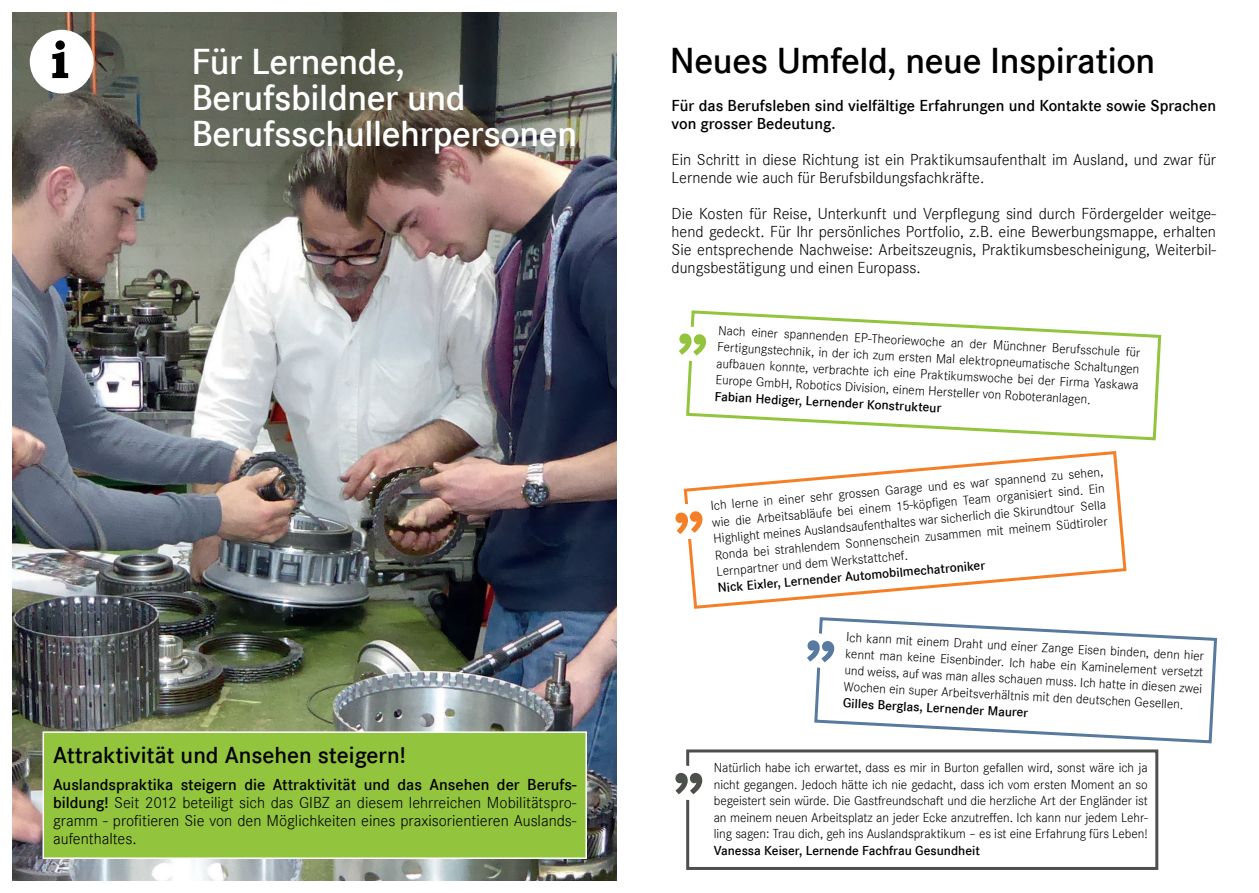
<style>
.page{position:relative;width:1259px;height:893px;background:#fff}
.page>*{position:absolute;margin:0;border:0;box-sizing:border-box;transform-origin:0 0}
.t1{font:700 60px "Bookman Old Style";color:#4d514b}
.t2{font:700 52.5px "Bookman Old Style";color:#000001}
.t3{font:600 37.5px/36px "Corporate S";letter-spacing:-.01em;color:#fff}
.t4{font:600 37.5px "Corporate S";letter-spacing:-.01em;color:#000001}
.t5{font:600 24px "Corporate S";color:#000001}
.t6{font:16.5px/18px "Corporate S Ligh";color:#000001;text-align:justify}
.t7{font:600 16.5px/18px "Corporate S";color:#000001}
.t8{font:13.5px/16.5px "Corporate S Ligh";letter-spacing:-.005em;color:#000001;text-align:justify}
.t9{font:600 13.5px "Corporate S";color:#000001}
.s1{font-family:"Corporate S";font-weight:600}
</style>
<div class="page">
<svg style="left:683px;top:451px;width:444px;height:158px"></svg>
<div style="left:671px;top:505px;width:34px;height:34px;background:#fff"></div>
<img style="left:13px;top:13px;width:604px;height:867px">
<div style="left:30px;top:30px;width:64px;height:64px;background:#fff;border-radius:50%"></div>
<svg style="left:814px;top:617px;width:404px;height:127px"></svg>
<div style="left:686px;top:749px;width:472px;height:121px;border:3px solid #4d514b"></div>
<svg style="left:686px;top:764px;width:4px;height:37px"></svg>
<div style="left:43px;top:731px;width:544px;height:128px;background:#93c43d;border:2px solid #fff"></div>
<svg style="left:686px;top:310px;width:476px;height:131px"></svg>
<svg style="left:814px;top:631px;width:24px;height:39px"></svg>
<svg style="left:686px;top:325px;width:24px;height:38px"></svg>
<h2 class="t2" style="left:50px;top:22px;width:20px">i</h2>
<h3 class="t3" style="left:191px;top:44px;width:387px">Für Lernende,<br>Berufsbildner und<br>Berufsschullehrpersonen</h3>
<h3 class="t5" style="left:53px;top:742px;width:354px">Attraktivität und Ansehen steigern!</h3>
<p class="t7" style="left:53px;top:776px;width:525px">Auslandspraktika steigern die Attraktivität und das Ansehen der Berufs-</p>
<p class="t6" style="left:53px;top:794px;width:525px"><span class="s1">bildung!</span> Seit 2012 beteiligt sich das GIBZ an diesem lehrreichen Mobilitätspro&shy;gramm - profitieren Sie von den Möglichkeiten eines praxisorientieren Auslands&shy;aufenthaltes.</p>
<h3 class="t4" style="left:670px;top:39px;width:487px">Neues Umfeld, neue Inspiration</h3>
<p class="t7" style="left:671px;top:96px;width:546px">Für das Berufsleben sind vielfältige Erfahrungen und Kontakte sowie Sprachen von grosser Bedeutung.</p>
<p class="t6" style="left:671px;top:150px;width:546px">Ein Schritt in diese Richtung ist ein Praktikumsaufenthalt im Ausland, und zwar für<br>Lernende wie auch für Berufsbildungsfachkräfte.</p>
<p class="t6" style="left:671px;top:204px;width:546px">Die Kosten für Reise, Unterkunft und Verpflegung sind durch Fördergelder weitge&shy;hend gedeckt. Für Ihr persönliches Portfolio, z.B. eine Bewerbungsmappe, erhalten Sie entsprechende Nachweise: Arbeitszeugnis, Praktikumsbescheinigung, Weiterbil&shy;dungsbestätigung und einen Europass.</p>
<p class="t8" style="left:718px;top:322px;width:424px;rotate:3deg">Nach einer spannenden EP-Theoriewoche an der Münchner Berufsschule für Fertigungstechnik, in der ich zum ersten Mal elektropneumatische Schaltungen aufbauen konnte, verbrachte ich eine Praktikumswoche bei der Firma Yaskawa Europe GmbH, Robotics Division, einem Hersteller von Roboteranlagen.</p>
<p class="t9" style="left:715px;top:388px;width:228px;rotate:3deg">Fabian Hediger, Lernender Konstrukteur</p>
<p class="t8" style="left:710px;top:498px;width:395px;rotate:-5deg">Ich lerne in einer sehr grossen Garage und es war spannend zu sehen, wie die Arbeitsabläufe bei einem 15-köpfi gen Team organisiert sind. Ein Highlight meines Auslandsaufenthaltes war sicherlich die Skirundtour Sella Ronda bei strahlendem Sonnenschein zusammen mit meinem Südtiroler Lernpartner und dem Werkstattchef.</p>
<p class="t9" style="left:717px;top:580px;width:270px;rotate:-5deg">Nick Eixler, Lernender Automobilmechatroniker</p>
<p class="t8" style="left:847px;top:629px;width:359px;rotate:3deg">Ich kann mit einem Draht und einer Zange Eisen binden, denn hier kennt man keine Eisenbinder. Ich habe ein Kaminelement versetzt und weiss, auf was man alles schauen muss. Ich hatte in diesen zwei Wochen ein super Arbeitsverhältnis mit den deutschen Gesellen.</p>
<p class="t9" style="left:843px;top:695px;width:187px;rotate:3deg">Gilles Berglas, Lernender Maurer</p>
<h1 class="t1" style="left:672px;top:720px;width:34px">„</h1>
<p class="t8" style="left:714px;top:760px;width:435px">Natürlich habe ich erwartet, dass es mir in Burton gefallen wird, sonst wäre ich ja nicht gegangen. Jedoch hätte ich nie gedacht, dass ich vom ersten Moment an so begeistert sein würde. Die Gastfreundschaft und die herzliche Art der Engländer ist an meinem neuen Arbeitsplatz an jeder Ecke anzutreffen. Ich kann nur jedem Lehr&shy;ling sagen: Trau dich, geh ins Auslandspraktikum – es ist eine Erfahrung fürs Leben!</p>
<p class="t9" style="left:714px;top:843px;width:268px">Vanessa Keiser, Lernende Fachfrau Gesundheit</p>
</div>
